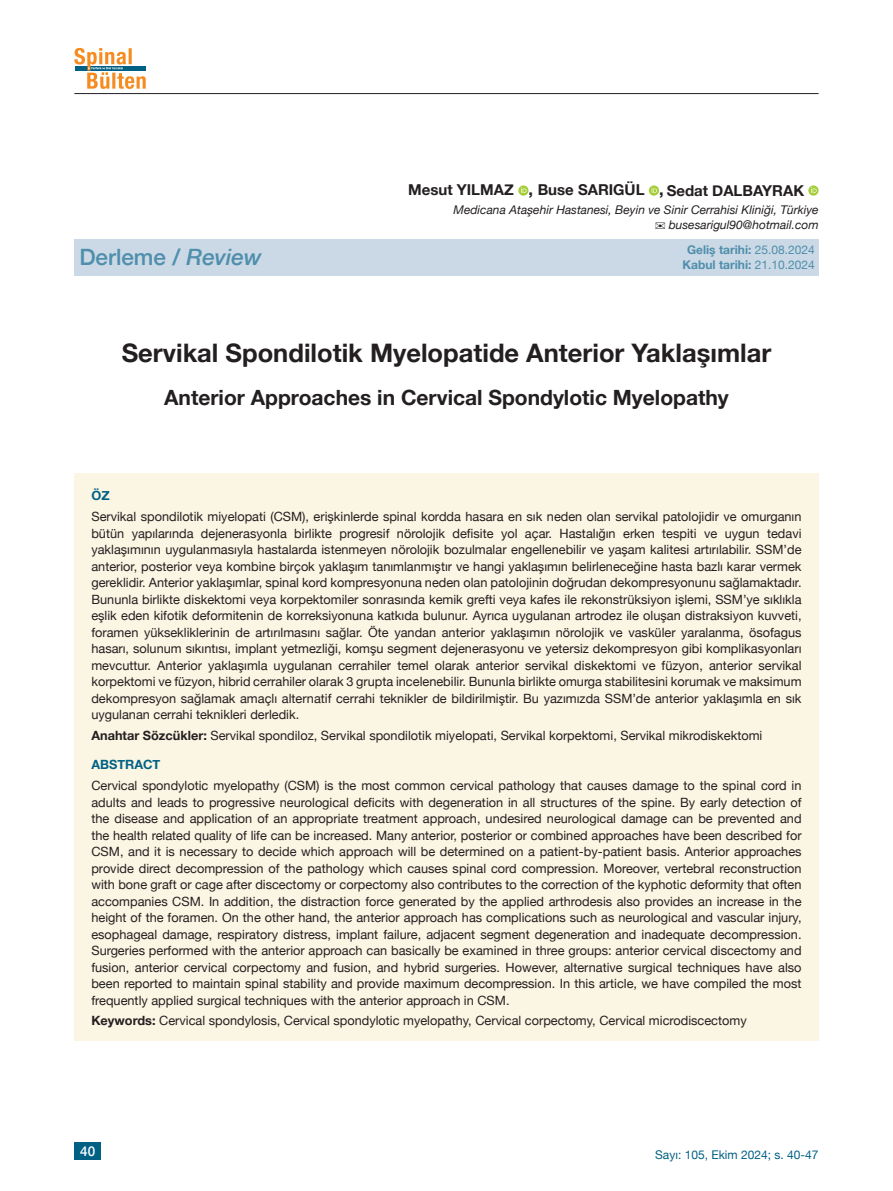
<style>
.page{position:relative;width:893px;height:1191px;background:#fff}
.page>*{position:absolute;margin:0;border:0;box-sizing:border-box;transform-origin:0 0}
.t1{font:700 25.5px "Helvetica Neue";color:#231f20}
.t2{font:500 22.5px "Helvetica Neue";color:#4f8eac}
.t3{font:700 21px "Helvetica Neue";color:#231f20}
.t4{font:700 15px "Helvetica Neue";color:#231f20}
.t5{font:500 13.5px "Helvetica Neue";color:#fff}
.t6{font:12.75px/16.5px "Helvetica Neue";color:#231f20;text-align:justify}
.t7{font:700 12.75px "Helvetica Neue";color:#006185}
.t8{font:italic 12px/15px "Helvetica Neue";color:#231f20;text-align:right}
.t9{font:700 12px/15px "Helvetica Neue";color:#4f8eac;text-align:center}
.t10{font:12px "Helvetica Neue";color:#006185}
.s1{font-size:16.5px}
.s2{font-style:italic}
.s3{font-weight:400}
.s4{font-weight:700}
</style>
<div class="page">
<svg style="left:74px;top:48px;width:72px;height:41px"></svg>
<hr style="left:74px;top:93px;width:745px;height:1px;background:#231f20">
<div style="left:74px;top:1141px;width:27px;height:18px;background:#006185"></div>
<div style="left:74px;top:473px;width:745px;height:567px;background:#fbf5e3"></div>
<div style="left:518px;top:185px;width:10px;height:11px;background:#a5cd39;border-radius:50%"></div>
<svg style="left:521px;top:187px;width:6px;height:6px"></svg>
<svg style="left:649px;top:185px;width:10px;height:11px"></svg>
<svg style="left:652px;top:187px;width:5px;height:6px"></svg>
<svg style="left:808px;top:185px;width:11px;height:11px"></svg>
<svg style="left:811px;top:187px;width:6px;height:6px"></svg>
<div style="left:74px;top:239px;width:745px;height:37px;background:#cad9e5"></div>
<p class="t4" style="left:408px;top:178px;width:397px">Mesut YILMAZ <span class="s1">,</span> Buse SARIGÜL <span class="s1">,</span> Sedat DALBAYRAK</p>
<p class="t8" style="left:454px;top:203px;width:366px">Medicana Ataşehir Hastanesi, Beyin ve Sinir Cerrahisi Kliniği, Türkiye busesarigul90@hotmail.com</p>
<h2 class="t2" style="left:79px;top:239px;width:184px">Derleme / <span class="s2">Review</span></h2>
<p class="t9" style="left:683px;top:242px;width:134px">Geliş tarihi: <span class="s3">25.08.2024<br></span>Kabul tarihi: <span class="s3">21.10.2024</span></p>
<h1 class="t1" style="left:122px;top:333px;width:651px">Servikal Spondilotik Myelopatide Anterior Yaklaşımlar</h1>
<h3 class="t3" style="left:164px;top:381px;width:566px">Anterior Approaches in Cervical Spondylotic Myelopathy</h3>
<p class="t7" style="left:91px;top:486px;width:20px">ÖZ</p>
<p class="t6" style="left:91px;top:509px;width:712px">Servikal spondilotik miyelopati (CSM), erişkinlerde spinal kordda hasara en sık neden olan servikal patolojidir ve omurganın bütün yapılarında dejenerasyonla birlikte progresif nörolojik defisite yol açar. Hastalığın erken tespiti ve uygun tedavi yaklaşımının uygulanmasıyla hastalarda istenmeyen nörolojik bozulmalar engellenebilir ve yaşam kalitesi artırılabilir. SSM’de anterior, posterior veya kombine birçok yaklaşım tanımlanmıştır ve hangi yaklaşımın belirleneceğine hasta bazlı karar vermek gereklidir. Anterior yaklaşımlar, spinal kord kompresyonuna neden olan patolojinin doğrudan dekompresyonunu sağlamaktadır.<br>Bununla birlikte diskektomi veya korpektomiler sonrasında kemik grefti veya kafes ile rekonstrüksiyon işlemi, SSM’ye sıklıkla eşlik eden kifotik deformitenin de korreksiyonuna katkıda bulunur. Ayrıca uygulanan artrodez ile oluşan distraksiyon kuvveti, foramen yüksekliklerinin de artırılmasını sağlar. Öte yandan anterior yaklaşımın nörolojik ve vasküler yaralanma, ösofagus hasarı, solunum sıkıntısı, implant yetmezliği, komşu segment dejenerasyonu ve yetersiz dekompresyon gibi komplikasyonları mevcuttur. Anterior yaklaşımla uygulanan cerrahiler temel olarak anterior servikal diskektomi ve füzyon, anterior servikal korpektomi ve füzyon, hibrid cerrahiler olarak 3 grupta incelenebilir. Bununla birlikte omurga stabilitesini korumak ve maksimum dekompresyon sağlamak amaçlı alternatif cerrahi teknikler de bildirilmiştir. Bu yazımızda SSM’de anterior yaklaşımla en sık uygulanan cerrahi teknikleri derledik.</p>
<p class="t6" style="left:91px;top:728px;width:672px"><span class="s4">Anahtar Sözcükler:</span> Servikal spondiloz, Servikal spondilotik miyelopati, Servikal korpektomi, Servikal mikrodiskektomi</p>
<p class="t7" style="left:91px;top:754px;width:70px">ABSTRACT</p>
<p class="t6" style="left:91px;top:778px;width:712px">Cervical spondylotic myelopathy (CSM) is the most common cervical pathology that causes damage to the spinal cord in adults and leads to progressive neurological deficits with degeneration in all structures of the spine. By early detection of the disease and application of an appropriate treatment approach, undesired neurological damage can be prevented and the health related quality of life can be increased. Many anterior, posterior or combined approaches have been described for CSM, and it is necessary to decide which approach will be determined on a patient-by-patient basis. Anterior approaches provide direct decompression of the pathology which causes spinal cord compression. Moreover, vertebral reconstruction with bone graft or cage after discectomy or corpectomy also contributes to the correction of the kyphotic deformity that often accompanies CSM. In addition, the distraction force generated by the applied arthrodesis also provides an increase in the height of the foramen. On the other hand, the anterior approach has complications such as neurological and vascular injury, esophageal damage, respiratory distress, implant failure, adjacent segment degeneration and inadequate decompression.<br>Surgeries performed with the anterior approach can basically be examined in three groups: anterior cervical discectomy and fusion, anterior cervical corpectomy and fusion, and hybrid surgeries. However, alternative surgical techniques have also been reported to maintain spinal stability and provide maximum decompression. In this article, we have compiled the most frequently applied surgical techniques with the anterior approach in CSM.</p>
<p class="t6" style="left:91px;top:1013px;width:657px"><span class="s4">Keywords:</span> Cervical spondylosis, Cervical spondylotic myelopathy, Cervical corpectomy, Cervical microdiscectomy</p>
<p class="t5" style="left:80px;top:1140px;width:17px">40</p>
<p class="t10" style="left:655px;top:1146px;width:165px">Sayı: 105, Ekim 2024; s. 40-47</p>
</div>
